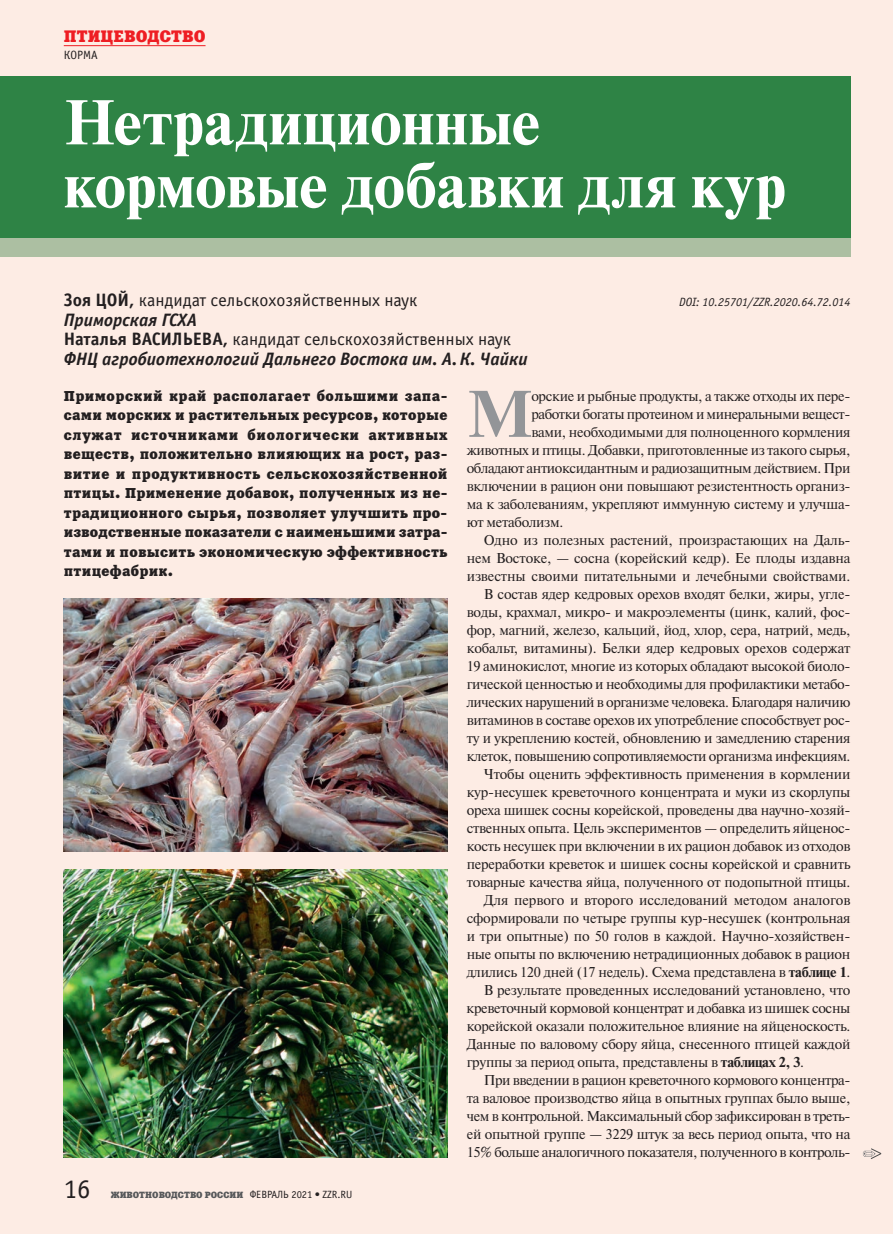
<style>
.page{position:relative;width:893px;height:1234px;background:#fff}
.page>*{position:absolute;margin:0;border:0;box-sizing:border-box;transform-origin:0 0}
.t1{font:700 65.7px "Newton C";color:#939598}
.t2{font:700 63px/63px "Newton C";letter-spacing:.005em;color:#fff}
.t3{font:27px "Officina Sans C";color:#231f20}
.t4{font:18px/19.5px "Officina Sans C";color:#231f20}
.t5{font:16.5px "Xenia C";letter-spacing:.01em;color:#ee1d23}
.t6{font:14.25px "Newton C";letter-spacing:-.02em;color:#231f20}
.t7{font:14.25px/19.5px "Xenia C";letter-spacing:.02em;color:#231f20;text-align:justify}
.t8{font:italic 12px "Officina Sans C";color:#231f20}
.t9{font:12px "Officina Sans C";color:#231f20}
.t10{font:9px "Xenia C";color:#57585a}
.s1{font-weight:700}
.s2{font-weight:700;font-style:italic}
.s3{font-family:"Officina Sans C";font-size:10.5px;color:#231f20}
</style>
<div class="page">
<div style="left:0;top:0;width:893px;height:1233px;background:#fdece4"></div>
<hr style="left:64px;top:45px;width:142px;height:1px;background:#ee1d23">
<div style="left:0;top:77px;width:850px;height:162px;background:#2e8345"></div>
<div style="left:0;top:239px;width:850px;height:18px;background:#acbfa2"></div>
<svg style="left:863px;top:1148px;width:19px;height:10px"></svg>
<img style="left:64px;top:869px;width:384px;height:287px">
<img style="left:64px;top:599px;width:384px;height:252px">
<p class="t5" style="left:64px;top:26px;width:143px">ПТИЦЕВОДСТВО</p>
<p class="t9" style="left:64px;top:48px;width:36px">КОРМА</p>
<h2 class="t2" style="left:64px;top:91px;width:724px">Нетрадиционные кормовые добавки для кур</h2>
<p class="t4" style="left:64px;top:291px;width:465px"><span class="s1">Зоя ЦОЙ,</span> кандидат сельскохозяйственных наук<br><span class="s2">Приморская ГСХА<br></span><span class="s1">Наталья ВАСИЛЬЕВА,</span> кандидат сельскохозяйственных наук <span class="s2">ФНЦ агробиотехнологий Дальнего Востока им. А.К. Чайки</span></p>
<p class="t8" style="left:679px;top:295px;width:173px">DOI: 10.25701/ZZR.2020.64.72.014</p>
<p class="t7" style="left:64px;top:386px;width:385px">Приморский край располагает большими запа&shy;сами морских и растительных ресурсов, которые служат источниками биологически активных веществ, положительно влияющих на рост, раз&shy;витие и продуктивность сельскохозяйственной птицы. Применение добавок, полученных из не&shy;традиционного сырья, позволяет улучшить про&shy;изводственные показатели с наименьшими затра&shy;тами и повысить экономическую эффективность птицефабрик.</p>
<h3 class="t3" style="left:64px;top:1174px;width:28px">16</h3>
<p class="t10" style="left:111px;top:1188px;width:243px">ЖИВОТНОВОДСТВО РОССИИ <span class="s3">ФЕВРАЛЬ 2021 • ZZR.RU</span></p>
<h1 class="t1" style="left:467px;top:377px;width:68px">М</h1>
<p class="t6" style="left:531px;top:388px;width:321px">орские и рыбные продукты, а также отходы их пере-</p>
<p class="t6" style="left:531px;top:406px;width:321px">работки богаты протеином и минеральными вещест-</p>
<p class="t6" style="left:531px;top:424px;width:321px">вами, необходимыми для полноценного кормления</p>
<p class="t6" style="left:467px;top:442px;width:385px">животных и птицы. Добавки, приготовленные из такого сырья,</p>
<p class="t6" style="left:467px;top:460px;width:385px">обладают антиоксидантным и радиозащитным действием. При</p>
<p class="t6" style="left:467px;top:478px;width:385px">включении в рацион они повышают резистентность организ-</p>
<p class="t6" style="left:467px;top:496px;width:385px">ма к заболеваниям, укрепляют иммунную систему и улучша-</p>
<p class="t6" style="left:467px;top:514px;width:98px">ют метаболизм.</p>
<p class="t6" style="left:484px;top:532px;width:368px">Одно из полезных растений, произрастающих на Даль-</p>
<p class="t6" style="left:467px;top:550px;width:385px">нем Востоке, — сосна (корейский кедр). Ее плоды издавна</p>
<p class="t6" style="left:467px;top:568px;width:385px">известны своими питательными и лечебными свойствами.</p>
<p class="t6" style="left:484px;top:586px;width:368px">В состав ядер кедровых орехов входят белки, жиры, угле-</p>
<p class="t6" style="left:467px;top:604px;width:385px">воды, крахмал, микро- и макроэлементы (цинк, калий, фос-</p>
<p class="t6" style="left:467px;top:622px;width:385px">фор, магний, железо, кальций, йод, хлор, сера, натрий, медь,</p>
<p class="t6" style="left:467px;top:640px;width:385px">кобальт, витамины). Белки ядер кедровых орехов содержат</p>
<p class="t6" style="left:467px;top:658px;width:385px">19 аминокислот, многие из которых обладают высокой биоло-</p>
<p class="t6" style="left:467px;top:676px;width:385px">гической ценностью и необходимы для профилактики метабо-</p>
<p class="t6" style="left:467px;top:694px;width:385px">лических нарушений в организме человека. Благодаря наличию</p>
<p class="t6" style="left:467px;top:712px;width:385px">витаминов в составе орехов их употребление способствует рос-</p>
<p class="t6" style="left:467px;top:730px;width:385px">ту и укреплению костей, обновлению и замедлению старения</p>
<p class="t6" style="left:467px;top:748px;width:385px">клеток, повышению сопротивляемости организма инфекциям.</p>
<p class="t6" style="left:484px;top:766px;width:368px">Чтобы оценить эффективность применения в кормлении</p>
<p class="t6" style="left:467px;top:784px;width:385px">кур-несушек креветочного концентрата и муки из скорлупы</p>
<p class="t6" style="left:467px;top:802px;width:385px">ореха шишек сосны корейской, проведены два научно-хозяй-</p>
<p class="t6" style="left:467px;top:820px;width:385px">ственных опыта. Цель экспериментов — определить яйценос-</p>
<p class="t6" style="left:467px;top:838px;width:385px">кость несушек при включении в их рацион добавок из отходов</p>
<p class="t6" style="left:467px;top:856px;width:385px">переработки креветок и шишек сосны корейской и сравнить</p>
<p class="t6" style="left:467px;top:874px;width:385px">товарные качества яйца, полученного от подопытной птицы.</p>
<p class="t6" style="left:484px;top:892px;width:368px">Для первого и второго исследований методом аналогов</p>
<p class="t6" style="left:467px;top:910px;width:385px">сформировали по четыре группы кур-несушек (контрольная</p>
<p class="t6" style="left:467px;top:928px;width:385px">и три опытные) по 50 голов в каждой. Научно-хозяйствен-</p>
<p class="t6" style="left:467px;top:946px;width:385px">ные опыты по включению нетрадиционных добавок в рацион</p>
<p class="t6" style="left:467px;top:964px;width:385px">длились 120 дней (17 недель). Схема представлена в <span class="s1">таблице 1</span>.</p>
<p class="t6" style="left:484px;top:982px;width:368px">В результате проведенных исследований установлено, что</p>
<p class="t6" style="left:467px;top:1000px;width:385px">креветочный кормовой концентрат и добавка из шишек сосны</p>
<p class="t6" style="left:467px;top:1018px;width:385px">корейской оказали положительное влияние на яйценоскость.</p>
<p class="t6" style="left:467px;top:1036px;width:385px">Данные по валовому сбору яйца, снесенного птицей каждой</p>
<p class="t6" style="left:467px;top:1054px;width:339px">группы за период опыта, представлены в <span class="s1">таблицах 2, 3</span>.</p>
<p class="t6" style="left:484px;top:1072px;width:368px">При введении в рацион креветочного кормового концентра-</p>
<p class="t6" style="left:467px;top:1090px;width:385px">та валовое производство яйца в опытных группах было выше,</p>
<p class="t6" style="left:467px;top:1108px;width:385px">чем в контрольной. Максимальный сбор зафиксирован в треть-</p>
<p class="t6" style="left:467px;top:1126px;width:385px">ей опытной группе — 3229 штук за весь период опыта, что на</p>
<p class="t6" style="left:467px;top:1144px;width:385px">15% больше аналогичного показателя, полученного в контроль-</p>
</div>
